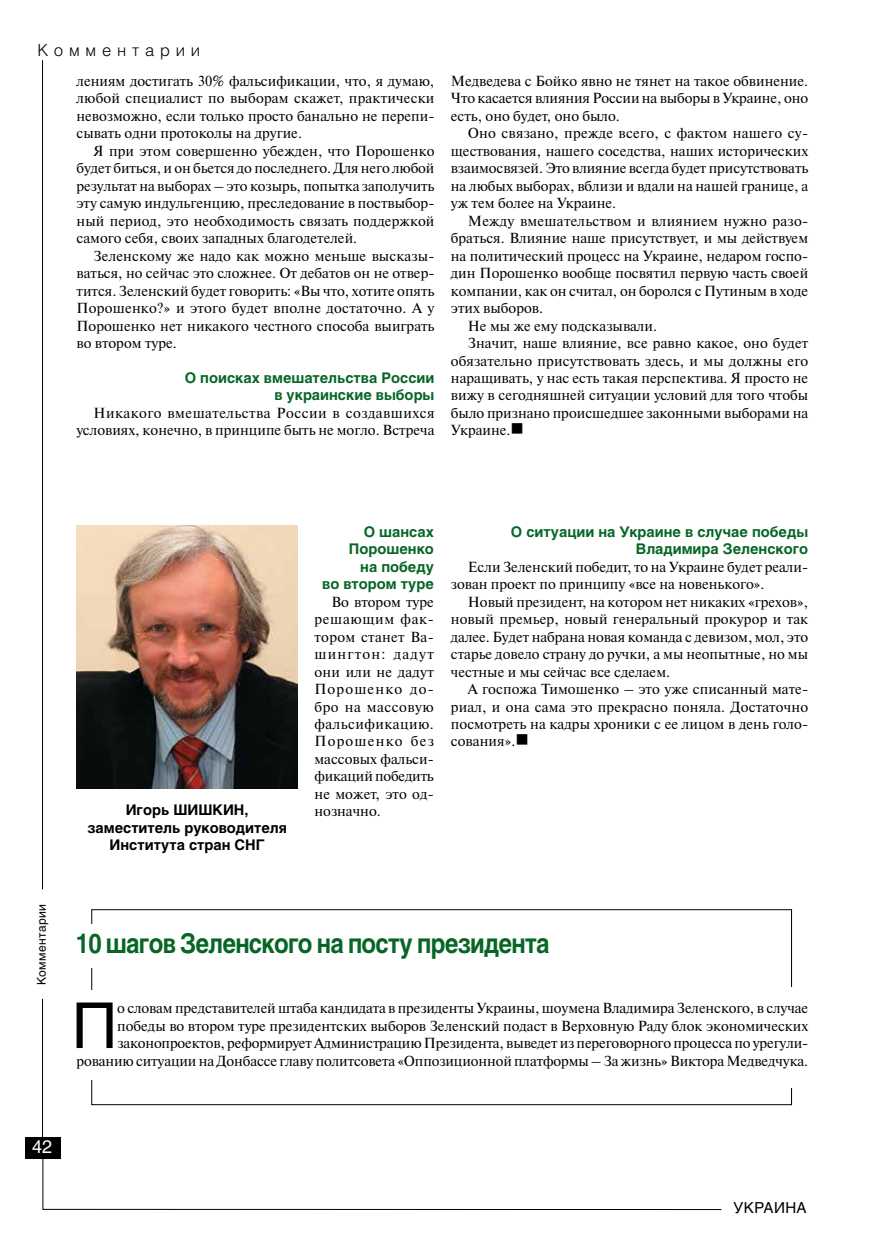
<style>
.page{position:relative;width:872px;height:1234px;background:#fff}
.page>*{position:absolute;margin:0;border:0;box-sizing:border-box;transform-origin:0 0}
.t1{font:62.7px "Helios";color:#000}
.t2{font:700 27px "Helios";letter-spacing:-.03em;color:#076625;scale:.88 1}
.t3{font:18px "Helios";color:#fff}
.t4{font:300 16.5px "Helios";letter-spacing:.35em;color:#000}
.t5{font:15px "Helios";letter-spacing:.025em;color:#000}
.t6{font:14.55px/17.4px "Newton C";color:#000;text-align:justify}
.t7{font:700 14.55px/17.4px "Helios";color:#076625;text-align:right}
.t8{font:700 14.55px/17.4px "Helios";color:#000;text-align:center}
.t9{font:12px "Helios";letter-spacing:.025em;color:#000}
</style>
<div class="page">
<div style="left:25px;top:1136px;width:36px;height:21px;background:#000"></div>
<hr style="left:42px;top:60px;width:1px;height:829px;background:#000">
<hr style="left:42px;top:998px;width:1px;height:152px;background:#000">
<svg style="left:42px;top:1157px;width:356px;height:52px"></svg>
<img style="left:77px;top:525px;width:220px;height:263px">
<div style="left:91px;top:909px;width:701px;height:195px;border:1px solid #000"></div>
<div style="left:75px;top:989px;width:23px;height:90px;background:#fff"></div>
<div style="left:787px;top:987px;width:20px;height:100px;background:#fff"></div>
<div style="left:75px;top:924px;width:40px;height:43px;background:#fff"></div>
<p class="t4" style="left:38px;top:40px;width:164px">Комментарии</p>
<p class="t6" style="left:77px;top:72px;width:359px">лениям достигать 30% фальсификации, что, я думаю, любой специалист по выборам скажет, практически невозможно, если только просто банально не перепи&shy;сывать одни протоколы на другие.</p>
<p class="t6" style="left:77px;top:142px;width:359px;text-indent:17px">Я при этом совершенно убежден, что Порошенко будет биться, и он бьется до последнего. Для него любой результат на выборах – это козырь, попытка заполучить эту самую индульгенцию, преследование в поствыбор&shy;ный период, это необходимость связать поддержкой самого себя, своих западных благодетелей.</p>
<p class="t6" style="left:77px;top:247px;width:359px;text-indent:17px">Зеленскому же надо как можно меньше высказы&shy;ваться, но сейчас это сложнее. От дебатов он не отвер&shy;тится. Зеленский будет говорить: «Вы что, хотите опять Порошенко?» и этого будет вполне достаточно. А у Порошенко нет никакого честного способа выиграть во втором туре.</p>
<p class="t7" style="left:185px;top:369px;width:251px">О поисках вмешательства России в украинские выборы</p>
<p class="t6" style="left:77px;top:404px;width:359px;text-align:right">Никакого вмешательства России в создавшихся условиях, конечно, в принципе быть не могло. Встреча</p>
<p class="t6" style="left:451px;top:72px;width:359px">Медведева с Бойко явно не тянет на такое обвинение.<br>Что касается влияния России на выборы в Украине, оно есть, оно будет, оно было.</p>
<p class="t6" style="left:451px;top:125px;width:359px;text-indent:17px">Оно связано, прежде всего, с фактом нашего су&shy;ществования, нашего соседства, наших исторических взаимосвязей. Это влияние всегда будет присутствовать на любых выборах, вблизи и вдали на нашей границе, а уж тем более на Украине.</p>
<p class="t6" style="left:468px;top:212px;width:342px">Между вмешательством и влиянием нужно разо-</p>
<p class="t6" style="left:451px;top:229px;width:359px">браться. Влияние наше присутствует, и мы действуем</p>
<p class="t6" style="left:451px;top:247px;width:359px">на политический процесс на Украине, недаром госпо-</p>
<p class="t6" style="left:451px;top:264px;width:359px">дин Порошенко вообще посвятил первую часть своей</p>
<p class="t6" style="left:451px;top:282px;width:359px">компании, как он считал, он боролся с Путиным в ходе</p>
<p class="t6" style="left:451px;top:299px;width:94px">этих выборов.</p>
<p class="t6" style="left:468px;top:317px;width:191px">Не мы же ему подсказывали.</p>
<p class="t6" style="left:468px;top:334px;width:342px">Значит, наше влияние, все равно какое, оно будет</p>
<p class="t6" style="left:451px;top:352px;width:359px">обязательно присутствовать здесь, и мы должны его</p>
<p class="t6" style="left:451px;top:369px;width:359px">наращивать, у нас есть такая перспектива. Я просто не</p>
<p class="t6" style="left:451px;top:387px;width:359px">вижу в сегодняшней ситуации условий для того чтобы</p>
<p class="t6" style="left:451px;top:404px;width:359px">было признано происшедшее законными выборами на</p>
<p class="t6" style="left:451px;top:421px;width:74px">Украине.■</p>
<p class="t7" style="left:322px;top:523px;width:113px">О шансах<br>Порошенко<br>на победу<br>во втором туре</p>
<p class="t6" style="left:314px;top:593px;width:121px;text-indent:17px">Во втором туре решающим фак&shy;тором станет Ва&shy;шингтон: дадут они или не дадут Порошенко до&shy;бро на массовую фальсификацию.<br>Порошенко без массовых фальси&shy;фикаций победить не может, это од-</p>
<p class="t8" style="left:126px;top:801px;width:124px">Игорь ШИШКИН,</p>
<p class="t6" style="left:314px;top:802px;width:68px">нозначно.</p>
<p class="t8" style="left:87px;top:818px;width:201px">заместитель руководителя<br>Института стран СНГ</p>
<p class="t7" style="left:511px;top:523px;width:299px">О ситуации на Украине в случае победы<br>Владимира Зеленского</p>
<p class="t6" style="left:451px;top:558px;width:359px;text-indent:17px">Если Зеленский победит, то на Украине будет реали&shy;зован проект по принципу «все на новенького».</p>
<p class="t6" style="left:451px;top:593px;width:359px;text-indent:17px">Новый президент, на котором нет никаких «грехов», новый премьер, новый генеральный прокурор и так далее. Будет набрана новая команда с девизом, мол, это старье довело страну до ручки, а мы неопытные, но мы честные и мы сейчас все сделаем.</p>
<p class="t6" style="left:451px;top:680px;width:359px;text-indent:17px">А госпожа Тимошенко – это уже списанный мате&shy;риал, и она сама это прекрасно поняла. Достаточно посмотреть на кадры хроники с ее лицом в день голо&shy;сования».■</p>
<p class="t9" style="left:35px;top:984px;width:82px;rotate:-90deg">Комментарии</p>
<h2 class="t2" style="left:76px;top:927px;width:540px">10 шагов Зеленского на посту президента</h2>
<h1 class="t1" style="left:72px;top:988px;width:47px">П</h1>
<p class="t6" style="left:77px;top:999px;width:733px;text-align:right">о словам представителей штаба кандидата в президенты Украины, шоумена Владимира Зеленского, в случае победы во втором туре президентских выборов Зеленский подаст в Верховную Раду блок экономических законопроектов, реформирует Администрацию Президента, выведет из переговорного процесса по урегули&shy;рованию ситуации на Донбассе главу политсовета «Оппозиционной платформы – За жизнь» Виктора Медведчука.</p>
<p class="t3" style="left:32px;top:1135px;width:22px">42</p>
<p class="t5" style="left:733px;top:1198px;width:75px">УКРАИНА</p>
</div>
